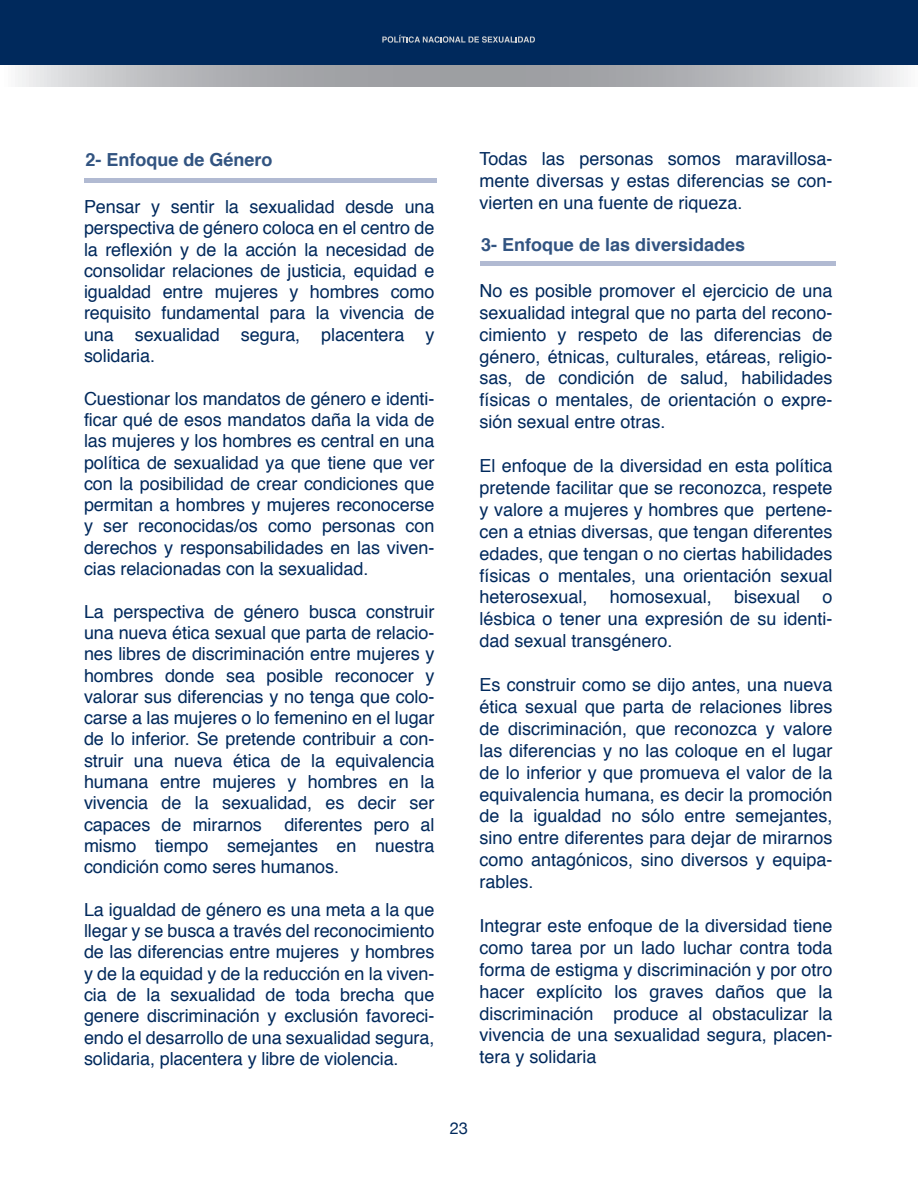
<style>
.page{position:relative;width:918px;height:1188px;background:#fff}
.page>*{position:absolute;margin:0;border:0;box-sizing:border-box;transform-origin:0 0}
.t1{font:18px/21.3px "Helvetica";letter-spacing:-.005em;color:#00295c;text-align:justify}
.t2{font:700 18px "Helvetica";color:#325481}
.t3{font:16.5px "Helvetica Neue";color:#00295c}
</style>
<div class="page">
<svg style="left:0;top:64px;width:918px;height:22px;background:#afb2b7"></svg>
<div style="left:0;top:0;width:918px;height:64px;background:#00295c"></div>
<svg style="left:382px;top:35px;width:153px;height:8px"></svg>
<hr style="left:84px;top:178px;width:352px;height:4px;background:#b1bad2">
<hr style="left:480px;top:262px;width:355px;height:4px;background:#b1bad2">
<p class="t2" style="left:85px;top:145px;width:189px">2- Enfoque de Género</p>
<p class="t1" style="left:479px;top:149px;width:355px;line-height:21.9px">Todas las personas somos maravillosa&shy;mente diversas y estas diferencias se con&shy;vierten en una fuente de riqueza.</p>
<p class="t1" style="left:84px;top:197px;width:352px">Pensar y sentir la sexualidad desde una perspectiva de género coloca en el centro de la reflexión y de la acción la necesidad de consolidar relaciones de justicia, equidad e igualdad entre mujeres y hombres como requisito fundamental para la vivencia de una sexualidad segura, placentera y solidaria.</p>
<p class="t1" style="left:84px;top:388px;width:352px">Cuestionar los mandatos de género e identi&shy;ficar qué de esos mandatos daña la vida de las mujeres y los hombres es central en una política de sexualidad ya que tiene que ver con la posibilidad de crear condiciones que permitan a hombres y mujeres reconocerse y ser reconocidas/os como personas con derechos y responsabilidades en las viven&shy;cias relacionadas con la sexualidad.</p>
<p class="t1" style="left:84px;top:601px;width:352px">La perspectiva de género busca construir una nueva ética sexual que parta de relacio&shy;nes libres de discriminación entre mujeres y hombres donde sea posible reconocer y valorar sus diferencias y no tenga que colo&shy;carse a las mujeres o lo femenino en el lugar de lo inferior. Se pretende contribuir a con&shy;struir una nueva ética de la equivalencia humana entre mujeres y hombres en la vivencia de la sexualidad, es decir ser capaces de mirarnos</p>
<p class="t2" style="left:481px;top:230px;width:266px">3- Enfoque de las diversidades</p>
<p class="t1" style="left:479px;top:280px;width:355px;line-height:21.9px">No es posible promover el ejercicio de una sexualidad integral que no parta del recono&shy;cimiento y respeto de las diferencias de género, étnicas, culturales, etáreas, religio&shy;sas, de condición de salud, habilidades físicas o mentales, de orientación o expre&shy;sión sexual entre otras.</p>
<p class="t1" style="left:479px;top:455px;width:355px;line-height:21.9px">El enfoque de la diversidad en esta política pretende facilitar que se reconozca, respete y valore a mujeres y hombres que pertene&shy;cen a etnias diversas, que tengan diferentes edades, que tengan o no ciertas habilidades físicas o mentales, una orientación sexual heterosexual, homosexual, bisexual o lésbica o tener una expresión de su identi&shy;dad sexual transgénero.</p>
<p class="t1" style="left:479px;top:674px;width:355px;line-height:21.9px">Es construir como se dijo antes, una nueva ética sexual que parta de relaciones libres de discriminación, que reconozca y valore las diferencias y no las coloque en el lugar de lo inferior y que promueva el valor de la equivalencia humana, es decir la promoción de la igualdad no sólo entre semejantes, sino entre diferentes para dejar de mirarnos como antagónicos, sino diversos y equipa&shy;rables.</p>
<p class="t1" style="left:479px;top:915px;width:355px;line-height:21.9px">Integrar este enfoque de la diversidad tiene como tarea por un lado luchar contra toda forma de estigma y discriminación y por otro hacer explícito los graves daños que la discriminación produce al obstaculizar la vivencia de una sexualidad segura, placen&shy;tera y solidaria</p>
<p class="t1" style="left:84px;top:814px;width:352px;text-indent:200px">diferentes pero al mismo tiempo semejantes en nuestra condición como seres humanos.</p>
<p class="t1" style="left:84px;top:899px;width:352px">La igualdad de género es una meta a la que llegar y se busca a través del reconocimiento de las diferencias entre mujeres y hombres y de la equidad y de la reducción en la viven&shy;cia de la sexualidad de toda brecha que genere discriminación y exclusión favoreci&shy;endo el desarrollo de una sexualidad segura, solidaria, placentera y libre de violencia.</p>
<p class="t3" style="left:450px;top:1118px;width:20px">23</p>
</div>
